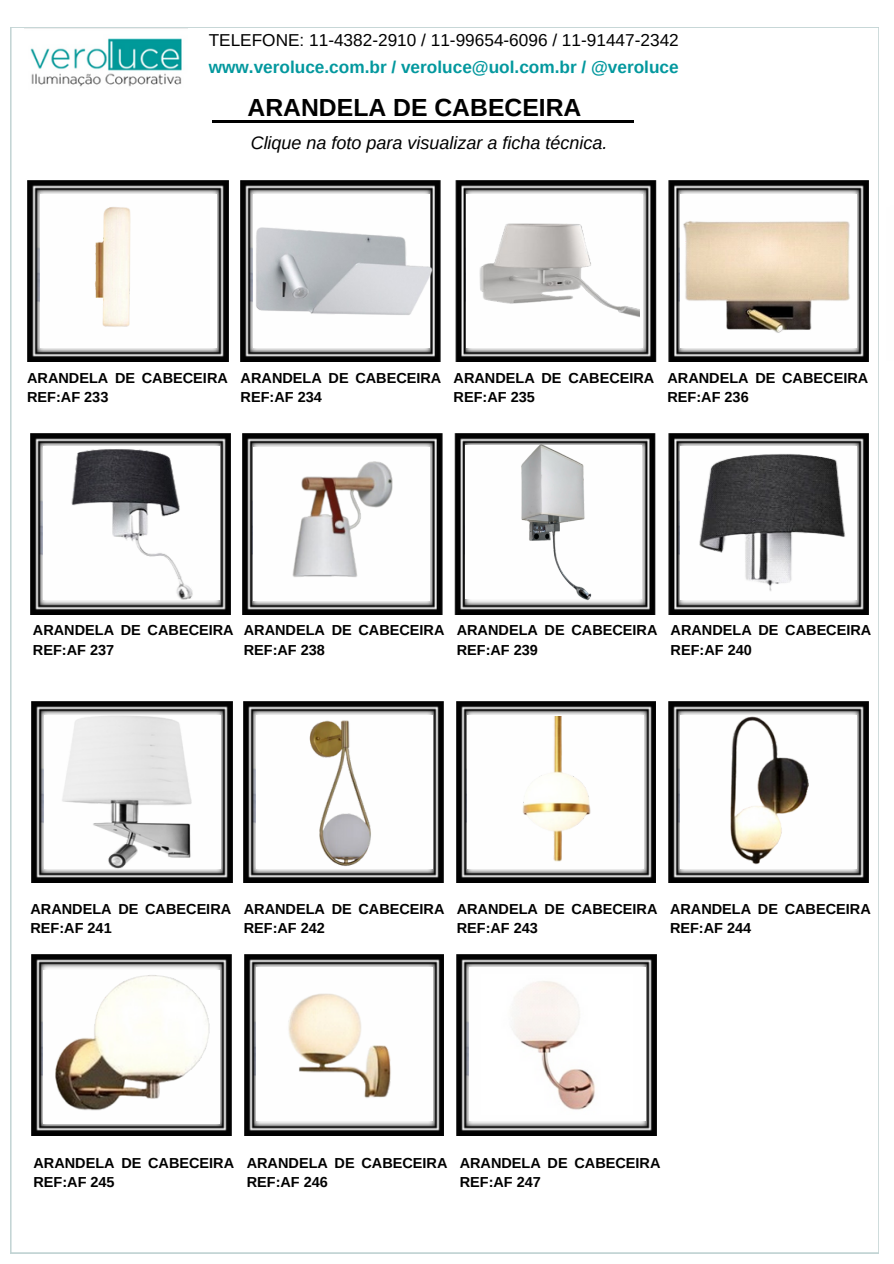
<style>
.page{position:relative;width:894px;height:1264px;background:#fff}
.page>*{position:absolute;margin:0;border:0;box-sizing:border-box;transform-origin:0 0}
.t1{font:700 24.75px "Arimo";color:#000}
.t2{font:italic 18px "Arimo";color:#000}
.t3{font:17.25px/27px "Arimo";color:#000}
.t4{font:700 14.55px/19.2px "Arimo";color:#000}
.s1{font-weight:700;color:#03989e}
</style>
<div class="page">
<img style="left:24px;top:28px;width:163px;height:59px">
<hr style="left:212px;top:120px;width:95px;height:3px;background:#000">
<hr style="left:307px;top:120px;width:15px;height:3px;background:#000">
<hr style="left:322px;top:120px;width:311px;height:3px;background:#000">
<img style="left:28px;top:180px;width:200px;height:182px">
<div style="left:40px;top:194px;width:177px;height:154px;background:#fefefe"></div>
<img style="left:240px;top:180px;width:628px;height:182px">
<img style="left:30px;top:433px;width:201px;height:181px">
<div style="left:43px;top:446px;width:176px;height:154px;background:#fefefe"></div>
<img style="left:242px;top:433px;width:626px;height:181px">
<div style="left:680px;top:446px;width:176px;height:154px;background:#fefefe"></div>
<img style="left:32px;top:701px;width:200px;height:181px">
<div style="left:44px;top:714px;width:177px;height:154px;background:#fefefe"></div>
<img style="left:244px;top:701px;width:624px;height:181px">
<div style="left:680px;top:714px;width:176px;height:154px;background:#fefefe"></div>
<div style="left:465px;top:445px;width:176px;height:154px;background:#fefefe"></div>
<div style="left:256px;top:714px;width:177px;height:154px;background:#fefefe"></div>
<div style="left:467px;top:714px;width:177px;height:154px;background:#fefefe"></div>
<div style="left:253px;top:194px;width:176px;height:154px;background:#fefefe"></div>
<div style="left:466px;top:194px;width:177px;height:154px;background:#fefefe"></div>
<div style="left:680px;top:194px;width:176px;height:154px;background:#fefefe"></div>
<div style="left:253px;top:447px;width:176px;height:154px;background:#fefefe"></div>
<img style="left:489px;top:442px;width:128px;height:170px">
<img style="left:479px;top:223px;width:160px;height:94px">
<img style="left:267px;top:712px;width:154px;height:159px">
<img style="left:242px;top:225px;width:194px;height:96px">
<img style="left:674px;top:204px;width:187px;height:138px">
<img style="left:61px;top:449px;width:134px;height:156px">
<img style="left:683px;top:445px;width:173px;height:146px">
<img style="left:58px;top:713px;width:140px;height:158px">
<img style="left:32px;top:954px;width:624px;height:181px">
<div style="left:43px;top:970px;width:177px;height:153px;background:#fefefe"></div>
<div style="left:256px;top:966px;width:177px;height:154px;background:#fefefe"></div>
<div style="left:468px;top:966px;width:177px;height:154px;background:#fefefe"></div>
<img style="left:522px;top:716px;width:69px;height:146px">
<img style="left:712px;top:712px;width:109px;height:159px">
<img style="left:61px;top:207px;width:97px;height:145px">
<img style="left:288px;top:993px;width:103px;height:105px">
<img style="left:512px;top:981px;width:83px;height:129px">
<img style="left:48px;top:968px;width:170px;height:143px">
<img style="left:266px;top:445px;width:152px;height:132px">
<p class="t3" style="left:209px;top:26px;width:471px">TELEFONE: 11-4382-2910 / 11-99654-6096 / 11-91447-2342 <span class="s1">www.veroluce.com.br / veroluce@uol.com.br / @veroluce</span></p>
<p class="t1" style="left:247px;top:93px;width:335px">ARANDELA DE CABECEIRA</p>
<p class="t2" style="left:250px;top:133px;width:358px">Clique na foto para visualizar a ficha técnica.</p>
<p class="t4" style="left:27px;top:368px;width:202px">ARANDELA DE CABECEIRA<br>REF:AF 233</p>
<p class="t4" style="left:240px;top:368px;width:202px">ARANDELA DE CABECEIRA<br>REF:AF 234</p>
<p class="t4" style="left:453px;top:368px;width:202px">ARANDELA DE CABECEIRA<br>REF:AF 235</p>
<p class="t4" style="left:667px;top:368px;width:202px">ARANDELA DE CABECEIRA<br>REF:AF 236</p>
<p class="t4" style="left:33px;top:620px;width:202px">ARANDELA DE CABECEIRA<br>REF:AF 237</p>
<p class="t4" style="left:244px;top:620px;width:202px">ARANDELA DE CABECEIRA<br>REF:AF 238</p>
<p class="t4" style="left:456px;top:620px;width:202px">ARANDELA DE CABECEIRA<br>REF:AF 239</p>
<p class="t4" style="left:670px;top:620px;width:202px">ARANDELA DE CABECEIRA<br>REF:AF 240</p>
<p class="t4" style="left:30px;top:899px;width:202px">ARANDELA DE CABECEIRA<br>REF:AF 241</p>
<p class="t4" style="left:669px;top:899px;width:202px">ARANDELA DE CABECEIRA<br>REF:AF 244</p>
<p class="t4" style="left:244px;top:899px;width:202px">ARANDELA DE CABECEIRA<br>REF:AF 242</p>
<p class="t4" style="left:456px;top:899px;width:202px">ARANDELA DE CABECEIRA<br>REF:AF 243</p>
<p class="t4" style="left:33px;top:1152px;width:202px">ARANDELA DE CABECEIRA<br>REF:AF 245</p>
<p class="t4" style="left:459px;top:1152px;width:202px">ARANDELA DE CABECEIRA<br>REF:AF 247</p>
<p class="t4" style="left:247px;top:1152px;width:202px">ARANDELA DE CABECEIRA<br>REF:AF 246</p>
</div>
